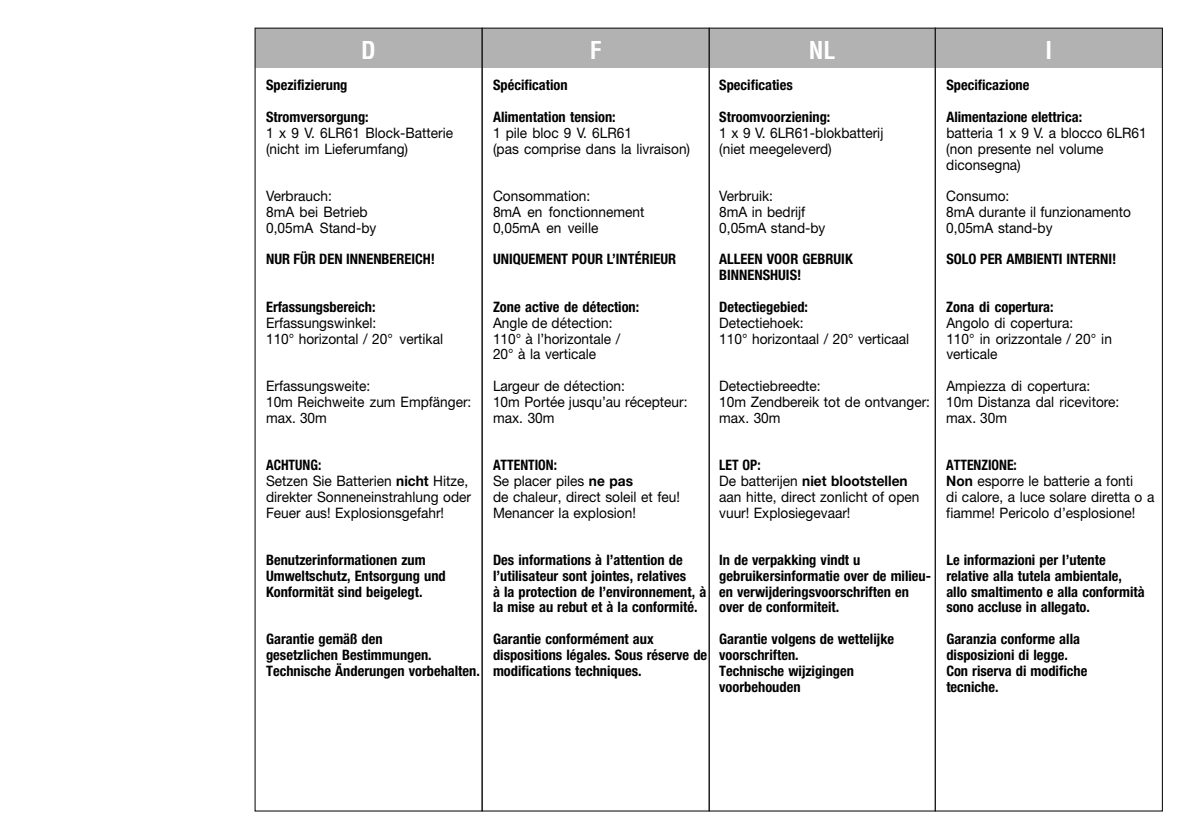
<style>
.page{position:relative;width:1191px;height:840px;background:#fff}
.page>*{position:absolute;margin:0;border:0;box-sizing:border-box;transform-origin:0 0}
.t1{font:700 condensed 24px "Helvetica";color:#fff}
.t2{font:14.4px/15.8px "Helvetica Neue";color:#000;scale:.95 1}
.t3{font:700 condensed 14.4px/15.8px "Helvetica Neue";color:#010000}
.t4{font:14.4px/15.8px "Helvetica Neue";color:#010000;scale:.95 1}
.t5{font:700 condensed 14.4px/31.6px "Helvetica Neue";color:#000}
.s1{font-weight:700;font-stretch:condensed}
.s2{font-weight:700}
</style>
<div class="page">
<div style="left:255px;top:28px;width:907px;height:39px;background:#b3b2b2"></div>
<div style="left:934px;top:28px;width:229px;height:783px;border:1px solid #1d1d1b"></div>
<h1 class="t1" style="left:361px;top:35px;width:16px">D</h1>
<h1 class="t1" style="left:589px;top:35px;width:13px">F</h1>
<h1 class="t1" style="left:809px;top:35px;width:28px">NL</h1>
<h1 class="t1" style="left:1045px;top:35px;width:8px">I</h1>
<p class="t5" style="left:946px;top:69px;width:137px">Specificazione<br>Alimentazione elettrica:</p>
<p class="t2" style="left:946px;top:125px;width:212px">batteria 1 x 9 V. a blocco 6LR61 (non presente nel volume diconsegna)</p>
<p class="t2" style="left:946px;top:188px;width:196px">Consumo:<br>8mA durante il funzionamento<br>0,05mA stand-by</p>
<p class="t5" style="left:946px;top:243px;width:172px">SOLO PER AMBIENTI INTERNI!</p>
<p class="t5" style="left:946px;top:290px;width:109px">Zona di copertura:</p>
<p class="t2" style="left:946px;top:314px;width:176px">Angolo di copertura:<br>110° in orizzontale / 20° in verticale</p>
<p class="t2" style="left:946px;top:377px;width:184px">Ampiezza di copertura:<br>10m Distanza dal ricevitore: max. 30m</p>
<p class="t4" style="left:946px;top:456px;width:220px"><span class="s1">ATTENZIONE:<br></span><span class="s2">Non</span> esporre le batterie a fonti<br>di calore, a luce solare diretta o a fiamme! Pericolo d’esplosione!</p>
<p class="t3" style="left:946px;top:551px;width:200px">Le informazioni per l’utente relative alla tutela ambientale, allo smaltimento e alla conformità sono accluse in allegato.</p>
<p class="t3" style="left:946px;top:630px;width:142px">Garanzia conforme alla disposizioni di legge.<br>Con riserva di modifiche tecniche.</p>
<p class="t5" style="left:493px;top:69px;width:124px">Spécification<br>Alimentation tension:</p>
<p class="t2" style="left:493px;top:125px;width:209px">1 pile bloc 9 V. 6LR61<br>(pas comprise dans la livraison)</p>
<p class="t2" style="left:493px;top:188px;width:161px">Consommation:<br>8mA en fonctionnement<br>0,05mA en veille</p>
<p class="t5" style="left:493px;top:243px;width:185px">UNIQUEMENT POUR L’INTÉRIEUR</p>
<p class="t5" style="left:493px;top:290px;width:148px">Zone active de détection:</p>
<p class="t2" style="left:493px;top:314px;width:136px">Angle de détection:<br>110° à l’horizontale /<br>20° à la verticale</p>
<p class="t2" style="left:493px;top:377px;width:206px">Largeur de détection:<br>10m Portée jusqu’au récepteur: max. 30m</p>
<p class="t4" style="left:493px;top:456px;width:198px"><span class="s1">ATTENTION:<br></span>Se placer piles <span class="s2">ne pas<br></span>de chaleur, direct soleil et feu!<br>Menancer la explosion!</p>
<p class="t3" style="left:493px;top:551px;width:215px">Des informations à l’attention de l’utilisateur sont jointes, relatives<br>à la protection de l’environnement, à la mise au rebut et à la conformité.</p>
<p class="t3" style="left:493px;top:630px;width:216px">Garantie conformément aux dispositions légales. Sous réserve de modifications techniques.</p>
<p class="t5" style="left:266px;top:69px;width:104px">Spezifizierung<br>Stromversorgung:</p>
<p class="t2" style="left:266px;top:125px;width:198px">1 x 9 V. 6LR61 Block-Batterie (nicht im Lieferumfang)</p>
<p class="t2" style="left:266px;top:188px;width:117px">Verbrauch:<br>8mA bei Betrieb<br>0,05mA Stand-by</p>
<p class="t5" style="left:266px;top:243px;width:171px">NUR FÜR DEN INNENBEREICH!</p>
<p class="t5" style="left:266px;top:290px;width:111px">Erfassungsbereich:</p>
<p class="t2" style="left:266px;top:314px;width:188px">Erfassungswinkel:<br>110° horizontal / 20° vertikal</p>
<p class="t2" style="left:266px;top:377px;width:218px">Erfassungsweite:<br>10m Reichweite zum Empfänger: max. 30m</p>
<p class="t4" style="left:266px;top:456px;width:217px"><span class="s1">ACHTUNG:<br></span>Setzen Sie Batterien <span class="s2">nicht</span> Hitze, direkter Sonneneinstrahlung oder<br>Feuer aus! Explosionsgefahr!</p>
<p class="t3" style="left:266px;top:551px;width:181px">Benutzerinformationen zum<br>Umweltschutz, Entsorgung und<br>Konformität sind beigelegt.</p>
<p class="t3" style="left:266px;top:630px;width:215px">Garantie gemäß den<br>gesetzlichen Bestimmungen.<br>Technische Änderungen vorbehalten.</p>
<p class="t5" style="left:719px;top:69px;width:113px">Specificaties<br>Stroomvoorziening:</p>
<p class="t2" style="left:719px;top:125px;width:174px">1 x 9 V. 6LR61-blokbatterij (niet meegeleverd)</p>
<p class="t2" style="left:719px;top:188px;width:113px">Verbruik:<br>8mA in bedrijf<br>0,05mA stand-by</p>
<p class="t5" style="left:719px;top:251px;width:135px;line-height:15.8px">ALLEEN VOOR GEBRUIK<br>BINNENSHUIS!</p>
<p class="t5" style="left:719px;top:290px;width:90px">Detectiegebied:</p>
<p class="t2" style="left:719px;top:314px;width:201px">Detectiehoek:<br>110° horizontaal / 20° verticaal</p>
<p class="t2" style="left:719px;top:377px;width:223px">Detectiebreedte:<br>10m Zendbereik tot de ontvanger: max. 30m</p>
<p class="t4" style="left:719px;top:456px;width:212px"><span class="s1">LET OP:<br></span>De batterijen <span class="s2">niet blootstellen </span>aan hitte, direct zonlicht of open vuur! Explosiegevaar!</p>
<p class="t3" style="left:719px;top:551px;width:213px">In de verpakking vindt u gebruikersinformatie over de milieu&shy;en verwijderingsvoorschriften en over de conformiteit.</p>
<p class="t3" style="left:719px;top:630px;width:176px">Garantie volgens de wettelijke voorschriften.<br>Technische wijzigingen voorbehouden</p>
</div>
